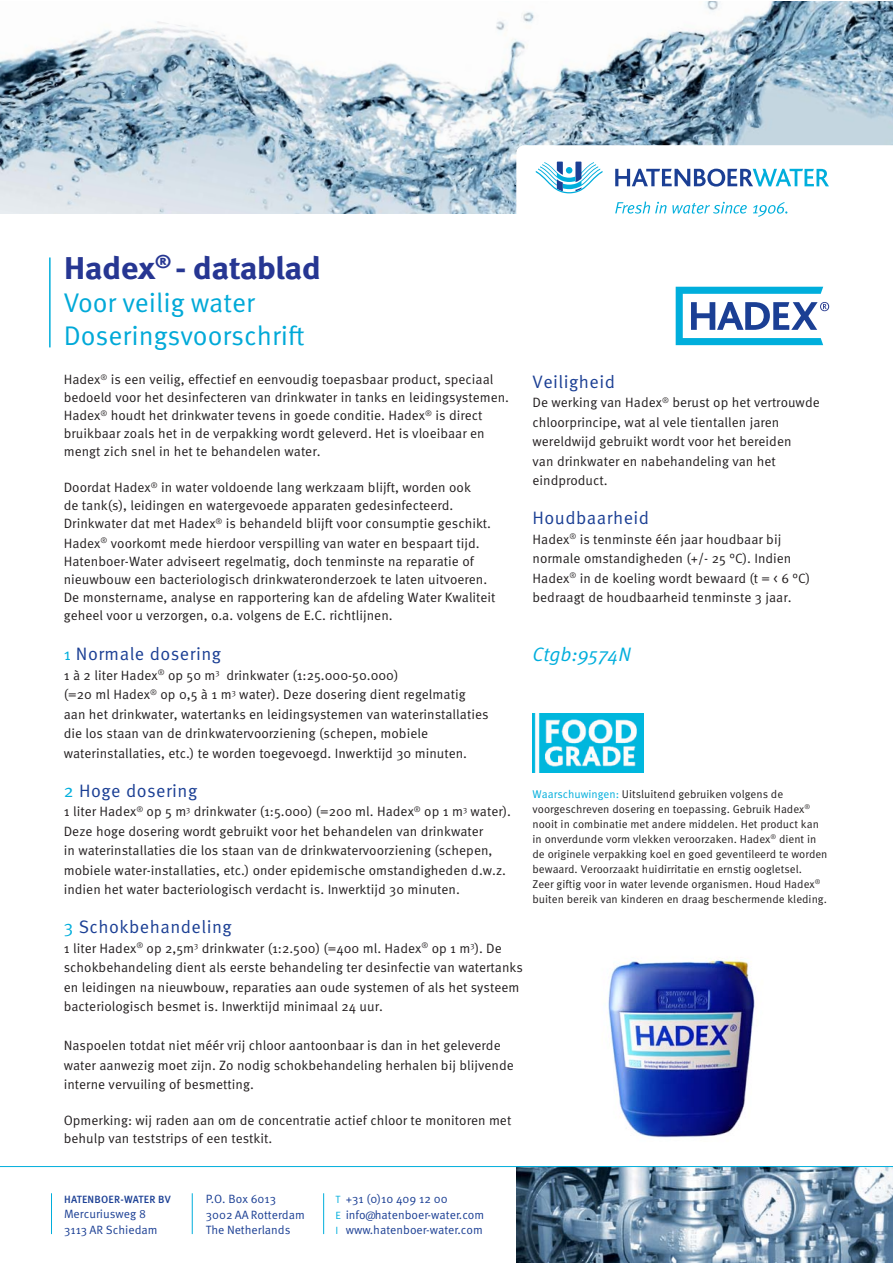
<style>
.page{position:relative;width:893px;height:1263px;background:#fff}
.page>*{position:absolute;margin:0;border:0;box-sizing:border-box;transform-origin:0 0}
.t1{font:700 31.5px "Meta OT";letter-spacing:-.02em;color:#263692;scale:1.1 1}
.t2{font:27px "Meta OT Norm";color:#00a9d8}
.body_-tekst{font:19.5px "Meta OT Norm Ita";color:#00aedc}
.body-tekst2{font:18px "Meta OT Norm";letter-spacing:.025em;color:#1b3f94}
.body_-tekst-2{font:13.5px/19.5px "Meta OT Norm";color:#231f20}
.t3{font:12px/15.8px "Meta OT Norm";color:#1b3f94}
.body_-tekst-3{font:11.25px/15px "Meta OT Norm";color:#231f20}
.t4{font:500 10.5px "Meta OT";letter-spacing:.02em;color:#1b3f94}
.s1{font-size:16.5px;color:#00aedc}
.s2{color:#00aedc}
.s3{font-size:10.5px;color:#00aedc}
</style>
<div class="page">
<img style="left:0;top:1px;width:893px;height:212px">
<svg style="left:516px;top:145px;width:377px;height:72px"></svg>
<hr style="left:192px;top:1193px;width:1px;height:41px;background:#00aedc">
<hr style="left:323px;top:1193px;width:1px;height:41px;background:#00aedc">
<hr style="left:51px;top:1193px;width:1px;height:41px;background:#00aedc">
<hr style="left:49px;top:257px;width:2px;height:90px;background:#00aedc">
<img style="left:517px;top:1167px;width:376px;height:96px">
<hr style="left:0;top:1166px;width:893px;height:1px;background:#00aedc">
<img style="left:608px;top:958px;width:147px;height:180px">
<svg style="left:676px;top:287px;width:153px;height:58px"></svg>
<img style="left:532px;top:714px;width:112px;height:58px">
<p class="t1" style="left:64px;top:248px;width:235px">Hadex<sup>®</sup> - datablad</p>
<p class="t2" style="left:64px;top:286px;width:193px">Voor veilig water</p>
<p class="t2" style="left:64px;top:319px;width:242px">Doseringsvoorschrift</p>
<p class="body_-tekst-2" style="left:64px;top:371px;width:447px;line-height:18px">Hadex<sup>®</sup> is een veilig, effectief en eenvoudig toepasbaar product, speciaal bedoeld voor het desinfecteren van drinkwater in tanks en leidingsystemen.<br>Hadex<sup>®</sup> houdt het drinkwater tevens in goede conditie. Hadex<sup>®</sup> is direct bruikbaar zoals het in de verpakking wordt geleverd. Het is vloeibaar en mengt zich snel in het te behandelen water.</p>
<p class="body_-tekst-2" style="left:64px;top:478px;width:409px">Doordat Hadex<sup>®</sup> in water voldoende lang werkzaam blijft, worden ook</p>
<p class="body_-tekst-2" style="left:64px;top:496px;width:391px">de tank(s), leidingen en watergevoede apparaten gedesinfecteerd.</p>
<p class="body_-tekst-2" style="left:64px;top:514px;width:429px">Drinkwater dat met Hadex<sup>®</sup> is behandeld blijft voor consumptie geschikt.<br>Hadex<sup>®</sup> voorkomt mede hierdoor verspilling van water en bespaart tijd.</p>
<p class="body_-tekst-2" style="left:64px;top:552px;width:425px;line-height:18px">Hatenboer-Water adviseert regelmatig, doch tenminste na reparatie of nieuwbouw een bacteriologisch drinkwateronderzoek te laten uitvoeren.</p>
<p class="body_-tekst-2" style="left:64px;top:588px;width:433px;line-height:18px">De monstername, analyse en rapportering kan de afdeling Water Kwaliteit geheel voor u verzorgen, o.a. volgens de E.C. richtlijnen.</p>
<p class="body-tekst2" style="left:64px;top:643px;width:159px"><span class="s1">1</span> Normale dosering</p>
<p class="body_-tekst-2" style="left:64px;top:666px;width:336px">1 à 2 liter Hadex<sup>®</sup> op 50 m<sup>3</sup> drinkwater (1:25.000-50.000)</p>
<p class="body_-tekst-2" style="left:64px;top:685px;width:403px">(=20 ml Hadex<sup>®</sup> op 0,5 à 1 m<sup>3</sup> water). Deze dosering dient regelmatig</p>
<p class="body_-tekst-2" style="left:64px;top:705px;width:426px">aan het drinkwater, watertanks en leidingsystemen van waterinstallaties</p>
<p class="body_-tekst-2" style="left:64px;top:724px;width:405px">die los staan van de drinkwatervoorziening (schepen, mobiele waterinstallaties, etc.) te worden toegevoegd. Inwerktijd 30 minuten.</p>
<p class="body-tekst2" style="left:64px;top:780px;width:135px"><span class="s2">2</span> Hoge dosering</p>
<p class="body_-tekst-2" style="left:64px;top:802px;width:449px">1 liter Hadex<sup>®</sup> op 5 m<sup>3</sup> drinkwater (1:5.000) (=200 ml. Hadex<sup>®</sup> op 1 m<sup>3</sup> water).<br>Deze hoge dosering wordt gebruikt voor het behandelen van drinkwater<br>in waterinstallaties die los staan van de drinkwatervoorziening (schepen, mobiele water-installaties, etc.) onder epidemische omstandigheden d.w.z. indien het water bacteriologisch verdacht is. Inwerktijd 30 minuten.</p>
<p class="body-tekst2" style="left:64px;top:916px;width:169px"><span class="s2">3</span> Schokbehandeling</p>
<p class="body_-tekst-2" style="left:64px;top:939px;width:461px">1 liter Hadex<sup>®</sup> op 2,5m<sup>3</sup> drinkwater (1:2.500) (=400 ml. Hadex<sup>®</sup> op 1 m<sup>3</sup>). De schokbehandeling dient als eerste behandeling ter desinfectie van watertanks en leidingen na nieuwbouw, reparaties aan oude systemen of als het systeem bacteriologisch besmet is. Inwerktijd minimaal 24 uur.</p>
<p class="body_-tekst-2" style="left:64px;top:1036px;width:451px">Naspoelen totdat niet méér vrij chloor aantoonbaar is dan in het geleverde water aanwezig moet zijn. Zo nodig schokbehandeling herhalen bij blijvende interne vervuiling of besmetting.</p>
<p class="body_-tekst-2" style="left:64px;top:1111px;width:449px;line-height:18px">Opmerking: wij raden aan om de concentratie actief chloor te monitoren met behulp van teststrips of een testkit.</p>
<p class="body-tekst2" style="left:532px;top:371px;width:84px">Veiligheid</p>
<p class="body_-tekst-2" style="left:532px;top:393px;width:289px">De werking van Hadex<sup>®</sup> berust op het vertrouwde chloorprincipe, wat al vele tientallen jaren wereldwijd gebruikt wordt voor het bereiden<br>van drinkwater en nabehandeling van het eindproduct.</p>
<p class="body-tekst2" style="left:532px;top:507px;width:118px">Houdbaarheid</p>
<p class="body_-tekst-2" style="left:532px;top:529px;width:279px">Hadex<sup>®</sup> is tenminste één jaar houdbaar bij normale omstandigheden (+/- 25 °C). Indien Hadex<sup>®</sup> in de koeling wordt bewaard (t = &lt; 6 °C) bedraagt de houdbaarheid tenminste 3 jaar.</p>
<p class="body_-tekst" style="left:532px;top:642px;width:100px">Ctgb:9574N</p>
<p class="body_-tekst-3" style="left:532px;top:786px;width:296px"><span class="s2">Waarschuwingen:</span> Uitsluitend gebruiken volgens de voorgeschreven dosering en toepassing. Gebruik Hadex<sup>® </sup>nooit in combinatie met andere middelen. Het product kan in onverdunde vorm vlekken veroorzaken. Hadex<sup>®</sup> dient in de originele verpakking koel en goed geventileerd te worden bewaard. Veroorzaakt huidirritatie en ernstig oogletsel.<br>Zeer giftig voor in water levende organismen. Houd Hadex<sup>® </sup>buiten bereik van kinderen en draag beschermende kleding.</p>
<p class="t4" style="left:64px;top:1192px;width:108px">HATENBOER-WATER BV</p>
<p class="t3" style="left:64px;top:1206px;width:95px">Mercuriusweg 8<br>3113 AR Schiedam</p>
<p class="t3" style="left:206px;top:1191px;width:100px">P.O. Box 6013<br>3002 AA Rotterdam<br>The Netherlands</p>
<p class="t3" style="left:335px;top:1191px;width:150px"><span class="s3">T</span> +31 (0)10 409 12 00<br><span class="s3">E</span> info@hatenboer-water.com<br><span class="s3">I</span> www.hatenboer-water.com</p>
</div>
